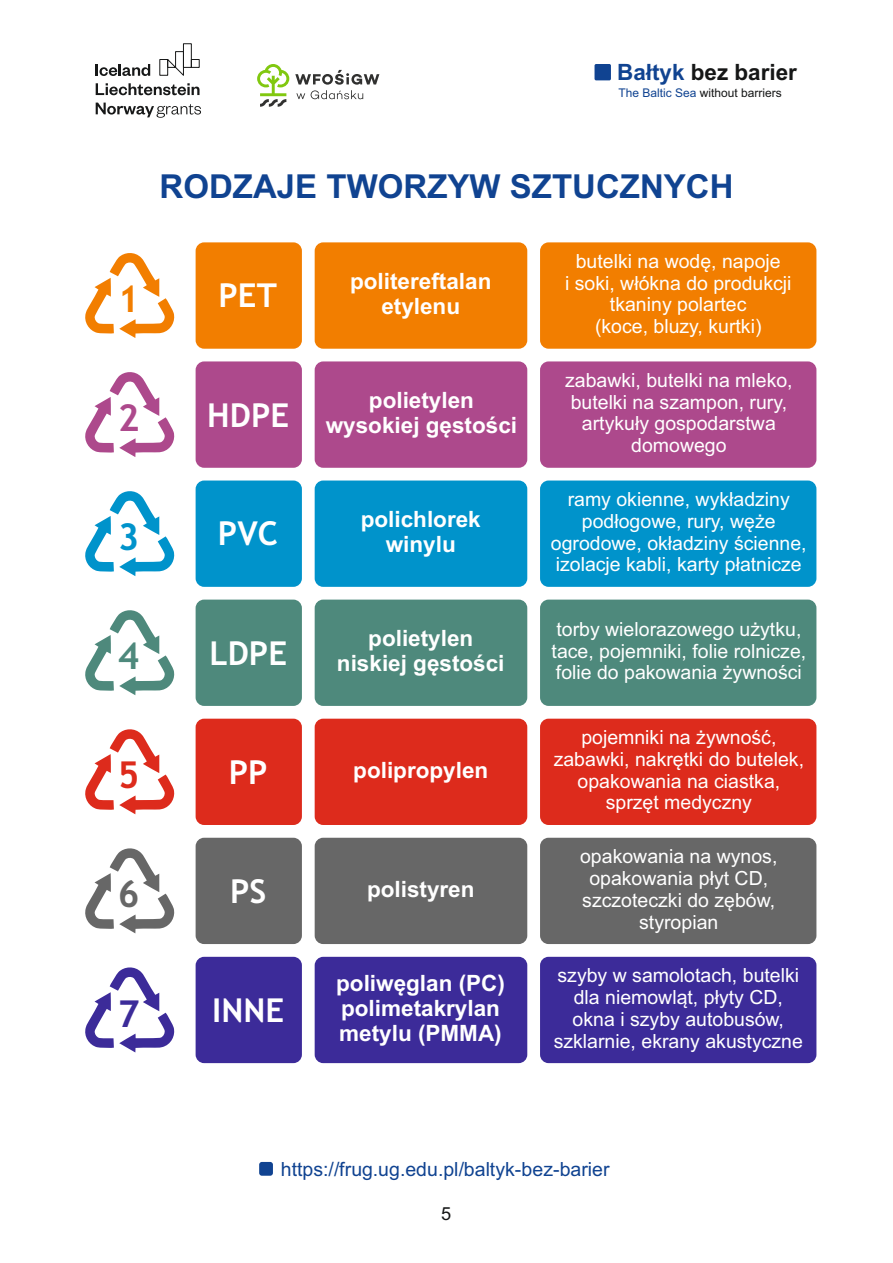
<style>
.page{position:relative;width:893px;height:1263px;background:#fff}
.page>*{position:absolute;margin:0;border:0;box-sizing:border-box;transform-origin:0 0}
.t1{font:700 37.05px "Trebuchet MS";color:#f27e00}
.t2{font:700 37.05px "Trebuchet MS";color:#ad498c}
.t3{font:700 37.05px "Trebuchet MS";color:#0093cb}
.t4{font:700 37.05px "Trebuchet MS";color:#4e897c}
.t5{font:700 37.05px "Trebuchet MS";color:#dd2b1c}
.t6{font:700 37.05px "Trebuchet MS";color:#676767}
.t7{font:700 37.05px "Trebuchet MS";color:#3c2b99}
.t8{font:700 33px "Arial";color:#104391}
.t9{font:700 33px "Trebuchet MS";color:#fff}
.t10{font:700 22.5px/25.2px "Arial";color:#fff;text-align:center}
.t11{font:700 22.5px "Arial";color:#151616}
.t12{font:19.5px/21.8px "Arial";color:#fff;text-align:center}
.t13{font:19.5px "Arial";color:#104391}
.t14{font:18px "Arial";color:#151616}
.t15{font:12px "Arial";color:#151616}
.s1{color:#104391}
</style>
<div class="page">
<div style="left:183px;top:43px;width:9px;height:25px;border:1px solid #171818"></div>
<svg style="left:96px;top:51px;width:104px;height:44px"></svg>
<svg style="left:96px;top:103px;width:105px;height:15px"></svg>
<svg style="left:257px;top:64px;width:32px;height:43px"></svg>
<svg style="left:295px;top:70px;width:84px;height:29px"></svg>
<div style="left:594px;top:64px;width:17px;height:16px;background:#104391;border-radius:2px"></div>
<div style="left:259px;top:1162px;width:14px;height:14px;background:#104391;border-radius:3px"></div>
<svg style="left:85px;top:253px;width:90px;height:85px"></svg>
<div style="left:196px;top:242px;width:106px;height:107px;background:#f27e00;border-radius:9px"></div>
<div style="left:315px;top:242px;width:212px;height:107px;background:#f27e00;border-radius:9px"></div>
<div style="left:540px;top:242px;width:276px;height:107px;background:#f27e00;border-radius:9px"></div>
<svg style="left:85px;top:372px;width:90px;height:85px"></svg>
<div style="left:196px;top:361px;width:106px;height:107px;background:#ad498c;border-radius:9px"></div>
<div style="left:315px;top:361px;width:212px;height:107px;background:#ad498c;border-radius:9px"></div>
<div style="left:540px;top:361px;width:276px;height:107px;background:#ad498c;border-radius:9px"></div>
<svg style="left:85px;top:491px;width:90px;height:85px"></svg>
<div style="left:196px;top:480px;width:106px;height:107px;background:#0093cb;border-radius:9px"></div>
<div style="left:315px;top:480px;width:212px;height:107px;background:#0093cb;border-radius:9px"></div>
<div style="left:540px;top:480px;width:276px;height:107px;background:#0093cb;border-radius:9px"></div>
<svg style="left:85px;top:610px;width:90px;height:85px"></svg>
<div style="left:196px;top:600px;width:106px;height:106px;background:#4e897c;border-radius:9px"></div>
<div style="left:315px;top:600px;width:212px;height:106px;background:#4e897c;border-radius:9px"></div>
<div style="left:540px;top:600px;width:276px;height:106px;background:#4e897c;border-radius:9px"></div>
<svg style="left:85px;top:729px;width:90px;height:85px"></svg>
<div style="left:196px;top:719px;width:106px;height:106px;background:#dd2b1c;border-radius:9px"></div>
<div style="left:315px;top:719px;width:212px;height:106px;background:#dd2b1c;border-radius:9px"></div>
<div style="left:540px;top:719px;width:276px;height:106px;background:#dd2b1c;border-radius:9px"></div>
<svg style="left:85px;top:848px;width:90px;height:85px"></svg>
<div style="left:196px;top:838px;width:106px;height:106px;background:#676767;border-radius:9px"></div>
<div style="left:315px;top:838px;width:212px;height:106px;background:#676767;border-radius:9px"></div>
<div style="left:540px;top:838px;width:276px;height:106px;background:#676767;border-radius:9px"></div>
<svg style="left:85px;top:967px;width:90px;height:85px"></svg>
<div style="left:196px;top:957px;width:106px;height:106px;background:#3c2b99;border-radius:9px"></div>
<div style="left:315px;top:957px;width:212px;height:106px;background:#3c2b99;border-radius:9px"></div>
<div style="left:540px;top:957px;width:276px;height:106px;background:#3c2b99;border-radius:9px"></div>
<p class="t11" style="left:617px;top:64px;width:181px"><span class="s1">Bałtyk</span> bez barier</p>
<p class="t15" style="left:619px;top:89px;width:165px"><span class="s1">The Baltic Sea</span> without barriers</p>
<h2 class="t8" style="left:160px;top:174px;width:575px">RODZAJE TWORZYW SZTUCZNYCH</h2>
<h1 class="t1" style="left:118px;top:284px;width:23px">1</h1>
<h2 class="t9" style="left:219px;top:283px;width:60px">PET</h2>
<h1 class="t2" style="left:118px;top:403px;width:23px">2</h1>
<h2 class="t9" style="left:207px;top:402px;width:83px">HDPE</h2>
<h1 class="t3" style="left:118px;top:522px;width:23px">3</h1>
<h2 class="t9" style="left:218px;top:521px;width:62px">PVC</h2>
<h1 class="t4" style="left:118px;top:641px;width:23px">4</h1>
<h2 class="t9" style="left:209px;top:640px;width:79px">LDPE</h2>
<h1 class="t5" style="left:118px;top:761px;width:23px">5</h1>
<h2 class="t9" style="left:229px;top:759px;width:40px">PP</h2>
<h1 class="t6" style="left:118px;top:880px;width:23px">6</h1>
<h2 class="t9" style="left:230px;top:878px;width:38px">PS</h2>
<h1 class="t7" style="left:118px;top:999px;width:23px">7</h1>
<h2 class="t9" style="left:212px;top:997px;width:74px">INNE</h2>
<p class="t10" style="left:350px;top:270px;width:143px">politereftalan etylenu</p>
<p class="t10" style="left:326px;top:389px;width:193px">polietylen wysokiej gęstości</p>
<p class="t10" style="left:361px;top:508px;width:122px">polichlorek winylu</p>
<p class="t10" style="left:337px;top:628px;width:169px">polietylen niskiej gęstości</p>
<p class="t10" style="left:353px;top:759px;width:137px">polipropylen</p>
<p class="t10" style="left:367px;top:878px;width:109px">polistyren</p>
<p class="t10" style="left:336px;top:972px;width:170px;text-align:left">poliwęglan (PC) polimetakrylan metylu (PMMA)</p>
<p class="t12" style="left:565px;top:252px;width:228px">butelki na wodę, napoje<br>i soki, włókna do produkcji tkaniny polartec<br>(koce, bluzy, kurtki)</p>
<p class="t12" style="left:565px;top:371px;width:229px">zabawki, butelki na mleko, butelki na szampon, rury, artykuły gospodarstwa domowego</p>
<p class="t12" style="left:551px;top:490px;width:257px">ramy okienne, wykładziny podłogowe, rury, węże ogrodowe, okładziny ścienne, izolacje kabli, karty płatnicze</p>
<p class="t12" style="left:552px;top:620px;width:256px;text-align:left">torby wielorazowego użytku, tace, pojemniki, folie rolnicze, folie do pakowania żywności</p>
<p class="t12" style="left:554px;top:728px;width:252px">pojemniki na żywność, zabawki, nakrętki do butelek, opakowania na ciastka, sprzęt medyczny</p>
<p class="t12" style="left:580px;top:847px;width:199px">opakowania na wynos, opakowania płyt CD, szczoteczki do zębów, styropian</p>
<p class="t12" style="left:554px;top:966px;width:251px">szyby w samolotach, butelki dla niemowląt, płyty CD, okna i szyby autobusów, szklarnie, ekrany akustyczne</p>
<p class="t13" style="left:281px;top:1162px;width:330px">https://frug.ug.edu.pl/baltyk-bez-barier</p>
<p class="t14" style="left:441px;top:1207px;width:12px">5</p>
</div>
